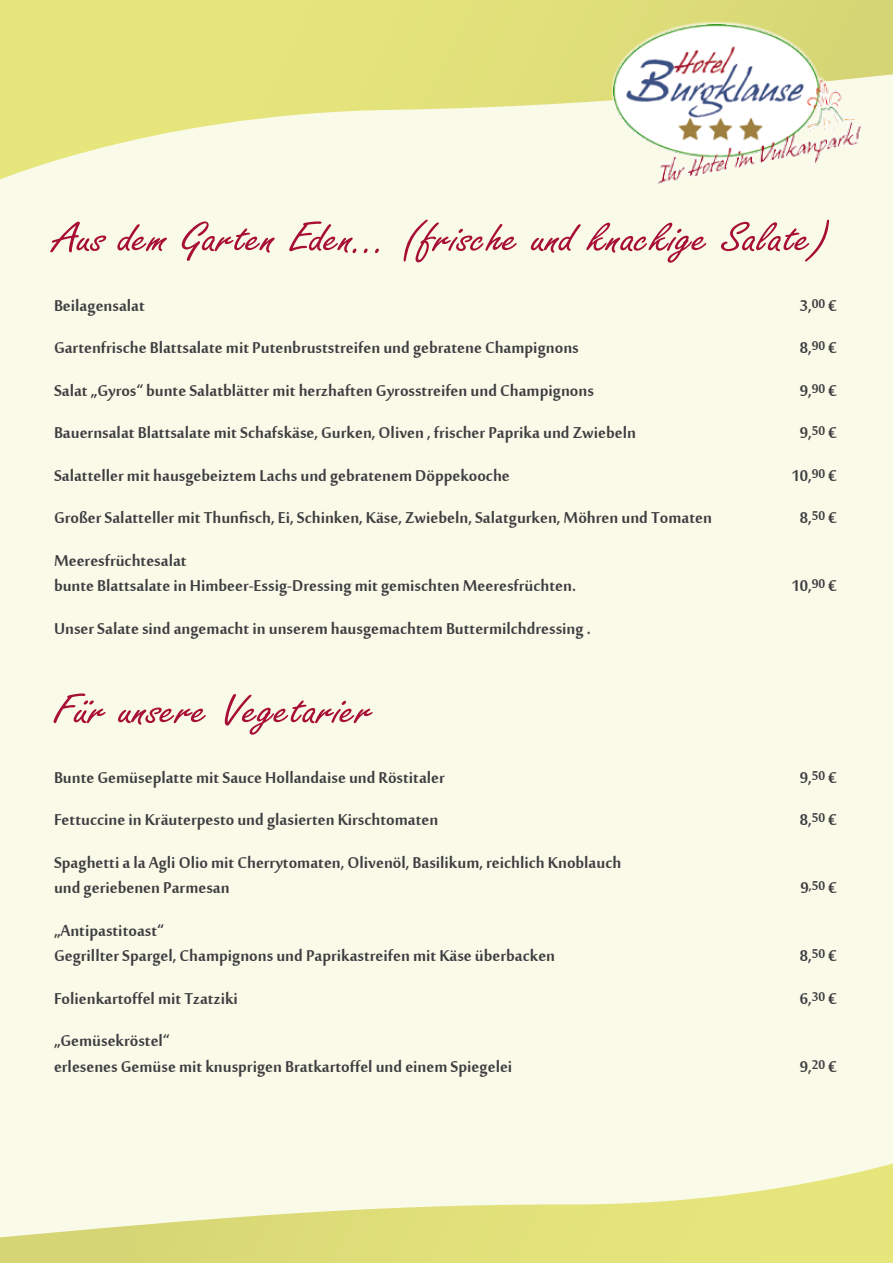
<style>
.page{position:relative;width:893px;height:1263px;background:#fafae9}
.page>*{position:absolute;margin:0;border:0;box-sizing:border-box;transform-origin:0 0}
.t1{font:45px "Freestyle Script";color:#a70f34;scale:1.21 1}
.t2{font:24px/25.5px "Mool Boran";color:#3e3d40}
.t3{font:19.5px "Mool Boran";color:#3e3d40}
.s1{font-size:19.5px}
.s2{font-size:24px}
</style>
<div class="page">
<svg style="left:0;top:0;width:893px;height:180px"></svg>
<svg style="left:0;top:1163px;width:893px;height:100px"></svg>
<div style="left:611px;top:21px;width:252px;height:165px;background:#fff;opacity:.75"></div>
<img style="left:614px;top:25px;width:249px;height:161px">
<h1 class="t1" style="left:54px;top:214px;width:643px">Aus dem Garten Eden… (frische und knackige Salate)</h1>
<p class="t2" style="left:54px;top:290px;width:92px">Beilagensalat</p>
<p class="t2" style="left:800px;top:290px;width:39px">3,<span class="s1">00</span> €</p>
<p class="t2" style="left:54px;top:332px;width:526px">Gartenfrische Blattsalate mit Putenbruststreifen und gebratene Champignons</p>
<p class="t2" style="left:800px;top:332px;width:39px">8,<span class="s1">90</span> €</p>
<p class="t2" style="left:54px;top:375px;width:541px">Salat „Gyros“ bunte Salatblätter mit herzhaften Gyrosstreifen und Champignons</p>
<p class="t2" style="left:800px;top:375px;width:39px">9,<span class="s1">90</span> €</p>
<p class="t2" style="left:54px;top:417px;width:583px">Bauernsalat Blattsalate mit Schafskäse, Gurken, Oliven , frischer Paprika und Zwiebeln</p>
<p class="t2" style="left:800px;top:417px;width:39px">9,<span class="s1">50</span> €</p>
<p class="t2" style="left:54px;top:460px;width:457px">Salatteller mit hausgebeiztem Lachs und gebratenem Döppekooche</p>
<p class="t2" style="left:791px;top:460px;width:47px">10,<span class="s1">90</span> €</p>
<p class="t2" style="left:54px;top:502px;width:659px">Großer Salatteller mit Thunfisch, Ei, Schinken, Käse, Zwiebeln, Salatgurken, Möhren und Tomaten</p>
<p class="t2" style="left:800px;top:502px;width:39px">8,<span class="s1">50</span> €</p>
<p class="t2" style="left:54px;top:545px;width:524px">Meeresfrüchtesalat<br>bunte Blattsalate in Himbeer-Essig-Dressing mit gemischten Meeresfrüchten.</p>
<p class="t2" style="left:791px;top:570px;width:47px">10,<span class="s1">90</span> €</p>
<p class="t2" style="left:54px;top:613px;width:538px">Unser Salate sind angemacht in unserem hausgemachtem Buttermilchdressing .</p>
<h1 class="t1" style="left:54px;top:685px;width:265px">Für unsere Vegetarier</h1>
<p class="t2" style="left:54px;top:762px;width:392px">Bunte Gemüseplatte mit Sauce Hollandaise und Röstitaler</p>
<p class="t2" style="left:800px;top:762px;width:39px">9,<span class="s1">50</span> €</p>
<p class="t2" style="left:54px;top:804px;width:386px">Fettuccine in Kräuterpesto und glasierten Kirschtomaten</p>
<p class="t2" style="left:800px;top:804px;width:39px">8,<span class="s1">50</span> €</p>
<p class="t2" style="left:54px;top:847px;width:569px">Spaghetti a la Agli Olio mit Cherrytomaten, Olivenöl, Basilikum, reichlich Knoblauch und geriebenen Parmesan</p>
<p class="t3" style="left:800px;top:872px;width:38px"><span class="s2">9</span>,50 <span class="s2">€</span></p>
<p class="t2" style="left:54px;top:915px;width:503px">„Antipastitoast“<br>Gegrillter Spargel, Champignons und Paprikastreifen mit Käse überbacken</p>
<p class="t2" style="left:800px;top:940px;width:39px">8,<span class="s1">50</span> €</p>
<p class="t2" style="left:54px;top:983px;width:185px">Folienkartoffel mit Tzatziki</p>
<p class="t2" style="left:800px;top:983px;width:39px">6,<span class="s1">30</span> €</p>
<p class="t2" style="left:54px;top:1025px;width:460px">„Gemüsekröstel“<br>erlesenes Gemüse mit knusprigen Bratkartoffel und einem Spiegelei</p>
<p class="t2" style="left:800px;top:1051px;width:39px">9,<span class="s1">20</span> €</p>
</div>
